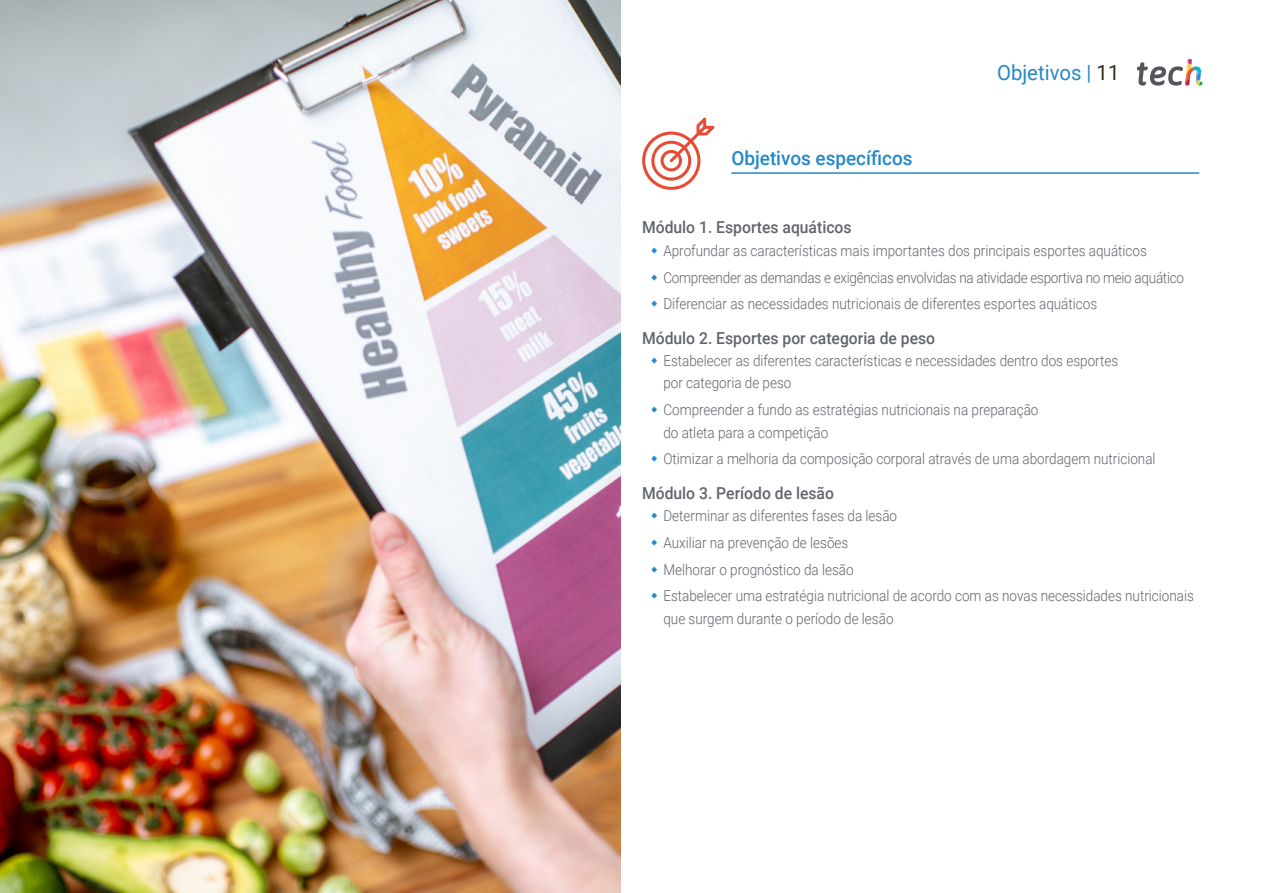
<style>
.page{position:relative;width:1263px;height:893px;background:#fff}
.page>*{position:absolute;margin:0;border:0;box-sizing:border-box;transform-origin:0 0}
.t1{font:21px "Roboto";color:#2488c9}
.t2{font:500 19.5px "Roboto";color:#2488c9}
.t3{font:500 16.5px "Roboto";color:#61646a;scale:.95 1}
.t4{font:300 15px/26.7px "Roboto";color:#61646a;scale:.9 1}
.s1{color:#312e20}
</style>
<div class="page">
<img style="left:0;top:0;width:621px;height:893px">
<svg style="left:1137px;top:59px;width:65px;height:27px"></svg>
<svg style="left:642px;top:117px;width:72px;height:73px"></svg>
<hr style="left:731px;top:173px;width:468px;height:1px;background:#2488c9">
<h2 class="t2" style="left:731px;top:144px;width:183px">Objetivos específicos</h2>
<h1 class="t1" style="left:997px;top:57px;width:124px">Objetivos | <span class="s1">11</span></h1>
<p class="t3" style="left:642px;top:216px;width:222px">Módulo 1. Esportes aquáticos</p>
<p class="t4" style="left:663px;top:237px;width:580px">Aprofundar as características mais importantes dos principais esportes aquáticos<br>Compreender as demandas e exigências envolvidas na atividade esportiva no meio aquático<br>Diferenciar as necessidades nutricionais de diferentes esportes aquáticos</p>
<p class="t3" style="left:642px;top:326px;width:310px">Módulo 2. Esportes por categoria de peso</p>
<p class="t4" style="left:663px;top:349px;width:507px;line-height:22.5px">Estabelecer as diferentes características e necessidades dentro dos esportes por categoria de peso</p>
<p class="t4" style="left:663px;top:398px;width:418px;line-height:22.5px">Compreender a fundo as estratégias nutricionais na preparação do atleta para a competição</p>
<p class="t4" style="left:663px;top:445px;width:548px">Otimizar a melhoria da composição corporal através de uma abordagem nutricional</p>
<p class="t3" style="left:642px;top:481px;width:203px">Módulo 3. Período de lesão</p>
<p class="t4" style="left:663px;top:502px;width:591px">Determinar as diferentes fases da lesão<br>Auxiliar na prevenção de lesões<br>Melhorar o prognóstico da lesão<br>Estabelecer uma estratégia nutricional de acordo com as novas necessidades nutricionais</p>
<p class="t4" style="left:663px;top:605px;width:257px">que surgem durante o período de lesão</p>
</div>
